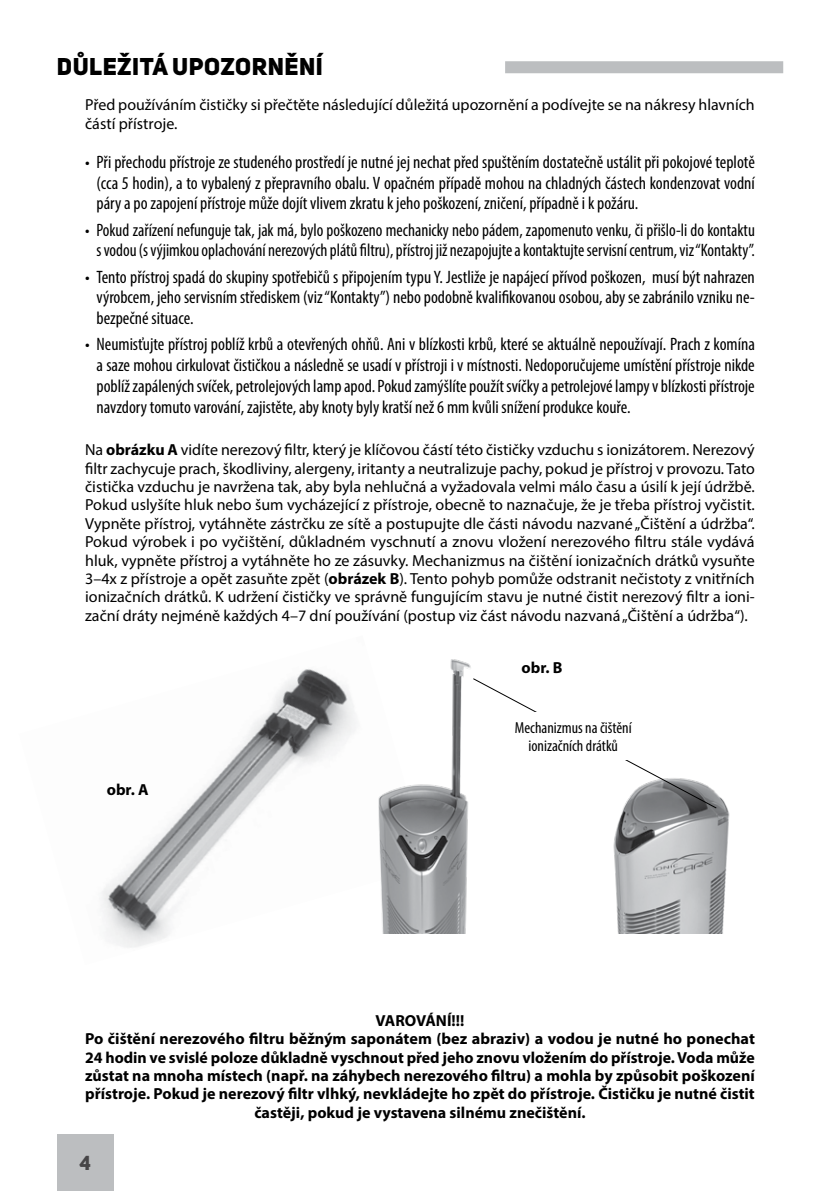
<style>
.page{position:relative;width:840px;height:1191px;background:#fff}
.page>*{position:absolute;margin:0;border:0;box-sizing:border-box;transform-origin:0 0}
.t1{font:800 24px "Uni Sans";letter-spacing:.02em;color:#000}
.t2{font:800 20px "Uni Sans";color:#464547}
.t3{font:condensed 18px/20.8px "Myriad Pro";color:#000;text-align:justify}
.t4{font:condensed 18px/20.6px "Myriad Pro";color:#000;text-align:right;scale:.96 1}
.t5{font:16px/18.4px "Myriad Pro";color:#000}
.t6{font:700 16px/18.4px "Myriad Pro";color:#000;text-align:center}
.t7{font:condensed 16px/18.4px "Myriad Pro";color:#000;text-align:center}
.s1{font-weight:700}
</style>
<div class="page">
<img style="left:101px;top:669px;width:327px;height:279px">
<img style="left:328px;top:659px;width:143px;height:274px">
<img style="left:613px;top:794px;width:117px;height:139px">
<svg style="left:473px;top:678px;width:244px;height:131px"></svg>
<div style="left:499px;top:712px;width:147px;height:48px;background:#fff"></div>
<div style="left:57px;top:1134px;width:56px;height:57px;background:#bcbec0"></div>
<div style="left:505px;top:61px;width:277px;height:12px;background:#bcbec0"></div>
<h1 class="t1" style="left:57px;top:51px;width:267px">DŮLEŽITÁ UPOZORNĚNÍ</h1>
<p class="t5" style="left:85px;top:95px;width:670px">Před používáním čističky si přečtěte následující důležitá upozornění a podívejte se na nákresy hlavních částí přístroje.</p>
<p class="t3" style="left:96px;top:151px;width:659px;text-indent:-11px">• Při přechodu přístroje ze studeného prostředí je nutné jej nechat před spuštěním dostatečně ustálit při pokojové teplotě (cca 5 hodin), a to vybalený z přepravního obalu. V opačném případě mohou na chladných částech kondenzovat vodní páry a po zapojení přístroje může dojít vlivem zkratu k jeho poškození, zničení, případně i k požáru.</p>
<p class="t4" style="left:85px;top:219px;width:698px">• Pokud zařízení nefunguje tak, jak má, bylo poškozeno mechanicky nebo pádem, zapomenuto venku, či přišlo-li do kontaktu s vodou (s výjimkou oplachování nerezových plátů filtru), přístroj již nezapojujte a kontaktujte servisní centrum, viz “Kontakty”.</p>
<p class="t3" style="left:96px;top:266px;width:659px;text-indent:-11px">• Tento přístroj spadá do skupiny spotřebičů s připojením typu Y. Jestliže je napájecí přívod poškozen, musí být nahrazen výrobcem, jeho servisním střediskem (viz “Kontakty”) nebo podobně kvalifikovanou osobou, aby se zabránilo vzniku ne&shy;bezpečné situace.</p>
<p class="t3" style="left:96px;top:334px;width:659px;text-indent:-11px">• Neumisťujte přístroj poblíž krbů a otevřených ohňů. Ani v blízkosti krbů, které se aktuálně nepoužívají. Prach z komína a saze mohou cirkulovat čističkou a následně se usadí v přístroji i v místnosti. Nedoporučujeme umístění přístroje nikde poblíž zapálených svíček, petrolejových lamp apod. Pokud zamýšlíte použít svíčky a petrolejové lampy v blízkosti přístroje navzdory tomuto varování, zajistěte, aby knoty byly kratší než 6 mm kvůli snížení produkce kouře.</p>
<p class="t5" style="left:85px;top:440px;width:671px;text-align:justify">Na <span class="s1">obrázku A</span> vidíte nerezový filtr, který je klíčovou částí této čističky vzduchu s ionizátorem. Nerezový filtr zachycuje prach, škodliviny, alergeny, iritanty a neutralizuje pachy, pokud je přístroj v provozu. Tato čistička vzduchu je navržena tak, aby byla nehlučná a vyžadovala velmi málo času a úsilí k její údržbě.<br>Pokud uslyšíte hluk nebo šum vycházející z přístroje, obecně to naznačuje, že je třeba přístroj vyčistit.<br>Vypněte přístroj, vytáhněte zástrčku ze sítě a postupujte dle části návodu nazvané „Čištění a údržba“.<br>Pokud výrobek i po vyčištění, důkladném vyschnutí a znovu vložení nerezového filtru stále vydává hluk, vypněte přístroj a vytáhněte ho ze zásuvky. Mechanizmus na čištění ionizačních drátků vysuňte 3–4x z přístroje a opět zasuňte zpět (<span class="s1">obrázek B</span>). Tento pohyb pomůže odstranit nečistoty z vnitřních ionizačních drátků. K udržení čističky ve správně fungujícím stavu je nutné čistit nerezový filtr a ioni&shy;zační dráty nejméně každých 4–7 dní používání (postup viz část návodu nazvaná „Čištění a údržba“).</p>
<p class="t6" style="left:521px;top:658px;width:42px">obr. B</p>
<p class="t6" style="left:107px;top:780px;width:43px">obr. A</p>
<p class="t7" style="left:514px;top:718px;width:118px">Mechanizmus na čištění ionizačních drátků</p>
<p class="t6" style="left:85px;top:1010px;width:671px">VAROVÁNÍ!!!<br>Po čištění nerezového filtru běžným saponátem (bez abraziv) a vodou je nutné ho ponechat 24 hodin ve svislé poloze důkladně vyschnout před jeho znovu vložením do přístroje. Voda může zůstat na mnoha místech (např. na záhybech nerezového filtru) a mohla by způsobit poškození přístroje. Pokud je nerezový filtr vlhký, nevkládejte ho zpět do přístroje. Čističku je nutné čistit častěji, pokud je vystavena silnému znečištění.</p>
<p class="t2" style="left:79px;top:1150px;width:13px">4</p>
</div>
